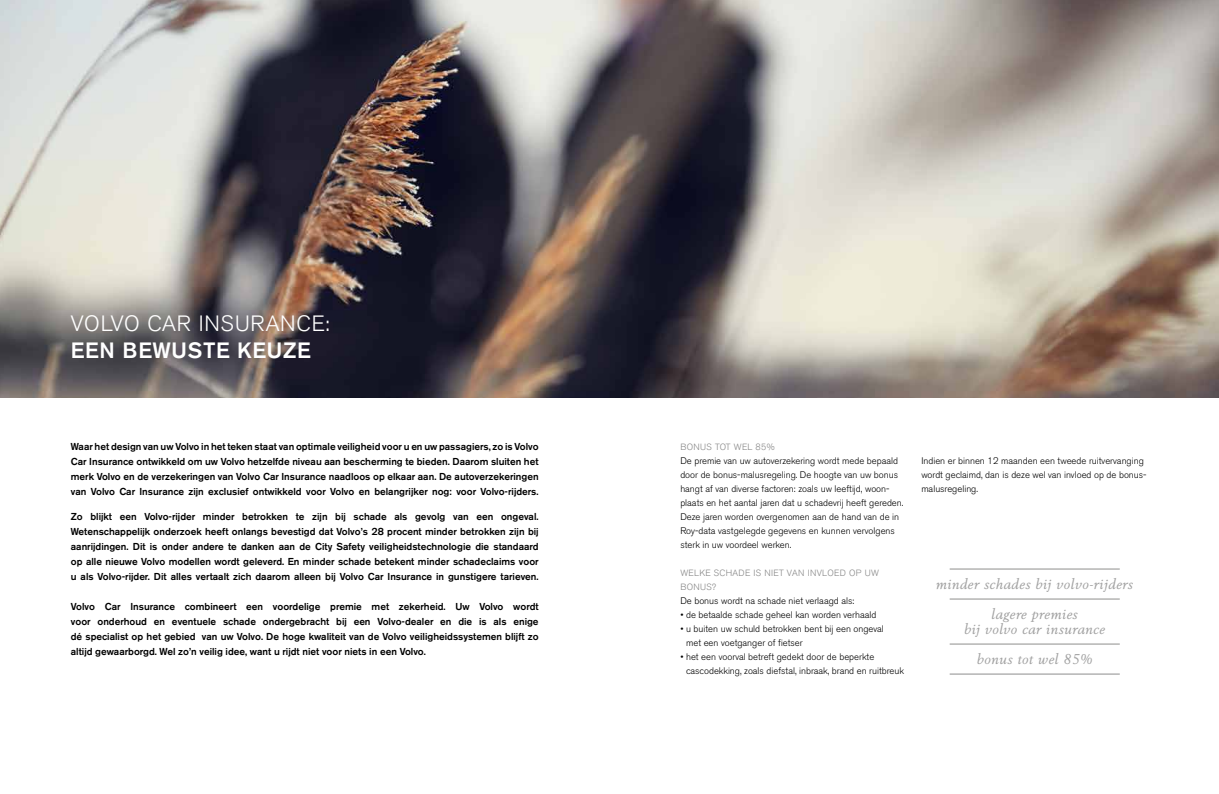
<style>
.page{position:relative;width:1219px;height:794px;background:#fff}
.page>*{position:absolute;margin:0;border:0;box-sizing:border-box;transform-origin:0 0}
.t1{font:300 22px "Volvo Sans Pro";letter-spacing:.04em;color:#fff}
.t2{font:500 22px "Volvo Sans Pro";letter-spacing:.04em;color:#fff}
.t3{font:italic 14px/30px "Volvo Serif Pro";letter-spacing:.04em;color:#a2a2a2;text-align:center}
.t4{font:500 10px/15px "Volvo Sans Pro";color:#000;text-align:justify}
.t5{font:300 9.5px/14px "Volvo Sans Pro";color:#000}
.t6{font:300 9px/14px "Volvo Sans Pro";letter-spacing:.04em;color:#878787}
</style>
<div class="page">
<img style="left:0;top:0;width:1219px;height:397px">
<hr style="left:950px;top:569px;width:170px;height:1px;background:#8e8e8d">
<hr style="left:950px;top:599px;width:170px;height:1px;background:#8e8e8d">
<hr style="left:950px;top:644px;width:170px;height:1px;background:#8e8e8d">
<hr style="left:950px;top:674px;width:170px;height:1px;background:#8e8e8d">
<h1 class="t1" style="left:71px;top:310px;width:261px">VOLVO CAR INSURANCE:</h1>
<h1 class="t2" style="left:71px;top:337px;width:241px">EEN BEWUSTE KEUZE</h1>
<p class="t4" style="left:71px;top:438px;width:469px">Waar het design van uw Volvo in het teken staat van optimale veiligheid voor u en uw passagiers, zo is Volvo Car Insurance ontwikkeld om uw Volvo hetzelfde niveau aan bescherming te bieden. Daarom sluiten het merk Volvo en de verzekeringen van Volvo Car Insurance naadloos op elkaar aan. De autoverzekeringen van Volvo Car Insurance zijn exclusief ontwikkeld voor Volvo en belangrijker nog: voor Volvo-rijders.</p>
<p class="t4" style="left:71px;top:508px;width:469px">Zo blijkt een Volvo-rijder minder betrokken te zijn bij schade als gevolg van een ongeval.<br>Wetenschappelijk onderzoek heeft onlangs bevestigd dat Volvo’s 28 procent minder betrokken zijn bij aanrijdingen. Dit is onder andere te danken aan de City Safety veiligheidstechnologie die standaard op alle nieuwe Volvo modellen wordt geleverd. En minder schade betekent minder schadeclaims voor u als Volvo-rijder. Dit alles vertaalt zich daarom alleen bij Volvo Car Insurance in gunstigere tarieven.</p>
<p class="t4" style="left:71px;top:598px;width:469px">Volvo Car Insurance combineert een voordelige premie met zekerheid. Uw Volvo wordt voor onderhoud en eventuele schade ondergebracht bij een Volvo-dealer en die is als enige dé specialist op het gebied van uw Volvo. De hoge kwaliteit van de Volvo veiligheidssystemen blijft zo altijd gewaarborgd. Wel zo’n veilig idee, want u rijdt niet voor niets in een Volvo.</p>
<p class="t6" style="left:680px;top:439px;width:96px">BONUS TOT WEL 85%</p>
<p class="t5" style="left:680px;top:453px;width:225px">De premie van uw autoverzekering wordt mede bepaald door de bonus-malusregeling. De hoogte van uw bonus hangt af van diverse factoren: zoals uw leeftijd, woon&shy;plaats en het aantal jaren dat u schadevrij heeft gereden.<br>Deze jaren worden overgenomen aan de hand van de in Roy-data vastgelegde gegevens en kunnen vervolgens sterk in uw voordeel werken.</p>
<p class="t6" style="left:680px;top:565px;width:200px">WELKE SCHADE IS NIET VAN INVLOED OP UW<br>BONUS?</p>
<p class="t5" style="left:680px;top:593px;width:175px">De bonus wordt na schade niet verlaagd als:</p>
<p class="t5" style="left:680px;top:607px;width:197px">• de betaalde schade geheel kan worden verhaald</p>
<p class="t5" style="left:686px;top:621px;width:199px;text-indent:-6px">• u buiten uw schuld betrokken bent bij een ongeval met een voetganger of fietser</p>
<p class="t5" style="left:686px;top:649px;width:219px;text-indent:-6px">• het een voorval betreft gedekt door de beperkte cascodekking, zoals diefstal, inbraak, brand en ruitbreuk</p>
<p class="t5" style="left:921px;top:453px;width:227px">Indien er binnen 12 maanden een tweede ruitvervanging wordt geclaimd, dan is deze wel van invloed op de bonus&shy;malusregeling.</p>
<h2 class="t3" style="left:936px;top:570px;width:199px">minder schades bij volvo-rijders lagere premies</h2>
<h2 class="t3" style="left:964px;top:615px;width:142px">bij volvo car insurance bonus tot wel 85%</h2>
</div>
